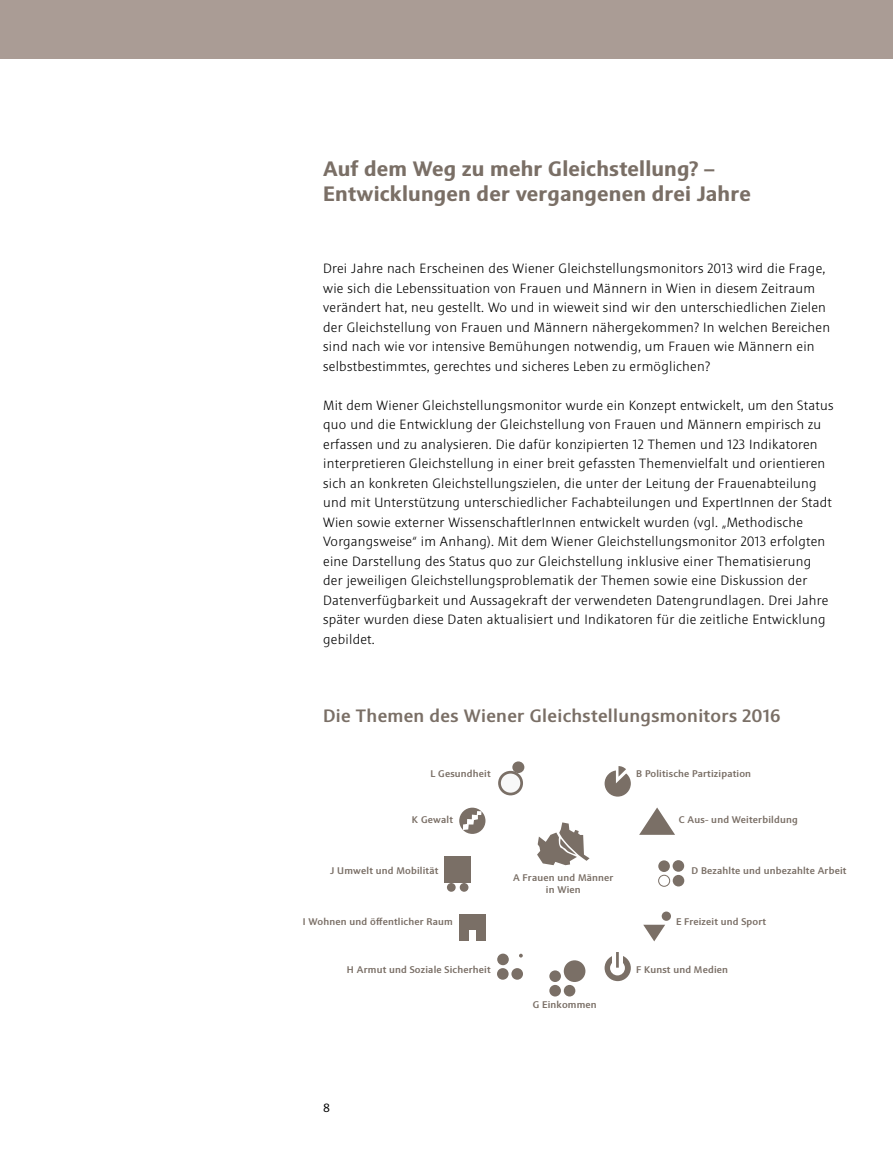
<style>
.page{position:relative;width:893px;height:1149px;background:#fff}
.page>*{position:absolute;margin:0;border:0;box-sizing:border-box;transform-origin:0 0}
.t1{font:700 21px/25.5px "Sinova Pro";letter-spacing:.01em;color:#7a6f66}
.t2{font:500 18px "Sinova Pro";letter-spacing:.02em;color:#7a6f66}
.t3{font:300 13.5px/19.5px "Sinova Pro";letter-spacing:.02em;color:#000}
.t4{font:12px "Sinova Pro";color:#000}
.t5{font:500 9.75px/12px "Sinova Pro";letter-spacing:.02em;color:#7a6f66;text-align:center}
</style>
<div class="page">
<svg style="left:537px;top:822px;width:53px;height:42px"></svg>
<div style="left:605px;top:770px;width:26px;height:26px;background:#7a6f66;border-radius:50%"></div>
<svg style="left:616px;top:766px;width:13px;height:17px"></svg>
<svg style="left:639px;top:807px;width:36px;height:27px"></svg>
<div style="left:658px;top:860px;width:12px;height:11px;background:#7a6f66;border-radius:50%"></div>
<div style="left:673px;top:874px;width:11px;height:12px;background:#7a6f66;border-radius:50%"></div>
<div style="left:673px;top:859px;width:11px;height:12px;background:#7a6f66;border-radius:50%"></div>
<div style="left:658px;top:874px;width:12px;height:12px;border:1px solid #7a6f66;border-radius:50%"></div>
<div style="left:662px;top:911px;width:9px;height:9px;background:#7a6f66;border-radius:50%"></div>
<svg style="left:643px;top:924px;width:22px;height:17px"></svg>
<div style="left:605px;top:954px;width:26px;height:26px;background:#7a6f66;border-radius:50%"></div>
<div style="left:610px;top:960px;width:15px;height:15px;background:#fff;border-radius:50%"></div>
<div style="left:612px;top:951px;width:11px;height:19px;background:#fff"></div>
<hr style="left:616px;top:951px;width:3px;height:16px;background:#7a6f66">
<div style="left:549px;top:970px;width:12px;height:11px;background:#7a6f66;border-radius:50%"></div>
<div style="left:564px;top:960px;width:21px;height:21px;background:#7a6f66;border-radius:50%"></div>
<div style="left:549px;top:984px;width:12px;height:12px;background:#7a6f66;border-radius:50%"></div>
<div style="left:564px;top:984px;width:11px;height:12px;background:#7a6f66;border-radius:50%"></div>
<svg style="left:519px;top:953px;width:4px;height:4px"></svg>
<div style="left:497px;top:953px;width:12px;height:11px;background:#7a6f66;border-radius:50%"></div>
<svg style="left:497px;top:967px;width:12px;height:12px"></svg>
<svg style="left:511px;top:967px;width:12px;height:12px"></svg>
<div style="left:459px;top:914px;width:26px;height:26px;background:#7a6f66"></div>
<div style="left:469px;top:930px;width:7px;height:12px;background:#fff"></div>
<div style="left:444px;top:856px;width:27px;height:26px;background:#7a6f66"></div>
<svg style="left:447px;top:882px;width:9px;height:9px"></svg>
<div style="left:460px;top:882px;width:8px;height:9px;background:#7a6f66;border-radius:50%"></div>
<svg style="left:459px;top:807px;width:26px;height:26px"></svg>
<svg style="left:463px;top:810px;width:18px;height:19px"></svg>
<div style="left:499px;top:772px;width:23px;height:21px;background:#f8f8f8;border-radius:50%"></div>
<div style="left:498px;top:770px;width:25px;height:25px;border:3px solid #7a6f66;border-radius:50%"></div>
<div style="left:512px;top:761px;width:12px;height:11px;background:#7a6f66;border-radius:50%"></div>
<div style="left:0;top:0;width:893px;height:59px;background:#aa9c95"></div>
<h1 class="t1" style="left:323px;top:156px;width:429px">Auf dem Weg zu mehr Gleichstellung? –<br>Entwicklungen der vergangenen drei Jahre</h1>
<p class="t3" style="left:323px;top:259px;width:508px">Drei Jahre nach Erscheinen des Wiener Gleichstellungsmonitors 2013 wird die Frage, wie sich die Lebenssituation von Frauen und Männern in Wien in diesem Zeitraum verändert hat, neu gestellt. Wo und in wieweit sind wir den unterschiedlichen Zielen der Gleichstellung von Frauen und Männern nähergekommen? In welchen Bereichen sind nach wie vor intensive Bemühungen notwendig, um Frauen wie Männern ein selbstbestimmtes, gerechtes und sicheres Leben zu ermöglichen?</p>
<p class="t3" style="left:323px;top:395px;width:512px">Mit dem Wiener Gleichstellungsmonitor wurde ein Konzept entwickelt, um den Status quo und die Entwicklung der Gleichstellung von Frauen und Männern empirisch zu erfassen und zu analysieren. Die dafür konzipierten 12 Themen und 123 Indikatoren interpretieren Gleichstellung in einer breit gefassten Themenvielfalt und orientieren sich an konkreten Gleichstellungszielen, die unter der Leitung der Frauenabteilung und mit Unterstützung unterschiedlicher Fachabteilungen und ExpertInnen der Stadt Wien sowie externer WissenschaftlerInnen entwickelt wurden (vgl. „Methodische Vorgangsweise“ im Anhang). Mit dem Wiener Gleichstellungsmonitor 2013 erfolgten eine Darstellung des Status quo zur Gleichstellung inklusive einer Thematisierung der jeweiligen Gleichstellungsproblematik der Themen sowie eine Diskussion der Datenverfügbarkeit und Aussagekraft der verwendeten Datengrundlagen. Drei Jahre später wurden diese Daten aktualisiert und Indikatoren für die zeitliche Entwicklung gebildet.</p>
<h2 class="t2" style="left:323px;top:705px;width:459px">Die Themen des Wiener Gleichstellungsmonitors 2016</h2>
<p class="t5" style="left:430px;top:767px;width:62px">L Gesundheit</p>
<p class="t5" style="left:636px;top:767px;width:116px">B Politische Partizipation</p>
<p class="t5" style="left:412px;top:813px;width:43px">K Gewalt</p>
<p class="t5" style="left:679px;top:813px;width:120px">C Aus- und Weiterbildung</p>
<p class="t5" style="left:330px;top:864px;width:110px">J Umwelt und Mobilität</p>
<p class="t5" style="left:691px;top:864px;width:156px">D Bezahlte und unbezahlte Arbeit</p>
<p class="t5" style="left:513px;top:871px;width:102px">A Frauen und Männer in Wien</p>
<p class="t5" style="left:303px;top:915px;width:151px">I Wohnen und öffentlicher Raum</p>
<p class="t5" style="left:676px;top:915px;width:92px">E Freizeit und Sport</p>
<p class="t5" style="left:347px;top:962px;width:145px">H Armut und Soziale Sicherheit</p>
<p class="t5" style="left:636px;top:962px;width:93px">F Kunst und Medien</p>
<p class="t5" style="left:533px;top:998px;width:65px">G Einkommen</p>
<p class="t4" style="left:323px;top:1100px;width:8px">8</p>
</div>
